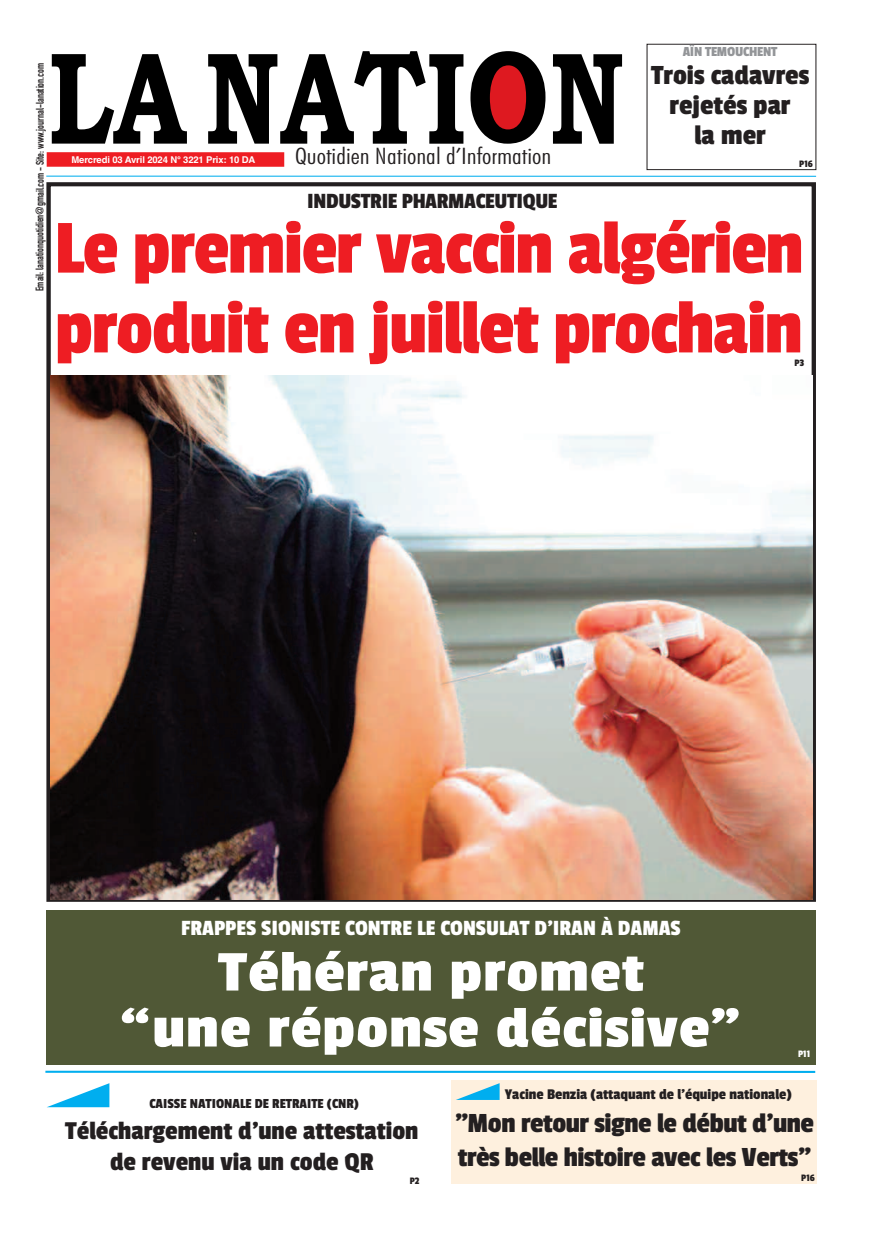
<style>
.page{position:relative;width:893px;height:1234px;background:#fff}
.page>*{position:absolute;margin:0;border:0;box-sizing:border-box;transform-origin:0 0}
.t1{font:79.8px/79.8px "Passion One";letter-spacing:-.015em;color:#ee1d23}
.t2{font:60px/55.9px "Passion One";letter-spacing:.015em;color:#fff;text-align:center;scale:1.16 1}
.t3{font:28.95px/30px "Passion One";letter-spacing:-.015em;color:#231f20;scale:1.05 1}
.t4{font:27px/31px "Passion One";color:#231f20;text-align:center;scale:1.05 1}
.t5{font:22.8px "Passion One";color:#fff;scale:1.05 1}
.t6{font:300 condensed 22.8px "Futura BT";color:#231f20;scale:1.21 1}
.t7{font:22.8px "Passion One";letter-spacing:-.015em;color:#231f20;scale:1.05 1}
.t8{font:15.6px "Passion One";color:#231f20;scale:1.05 1}
.t9{font:14.55px "Passion One";color:#231f20;scale:1.05 1}
.t10{font:14.55px "Passion One";letter-spacing:-.015em;color:#939598;scale:1.05 1}
.t11{font:700 10.8px "DIN Condensed";color:#231f20;scale:.95 1}
.t12{font:10.35px "Passion One";color:#231f20;scale:1.05 1}
.t13{font:10.35px "Passion One";color:#fff;scale:1.05 1}
.t14{font:700 9.3px "Helvetica";letter-spacing:-.015em;color:#fff}
</style>
<div class="page">
<div style="left:46px;top:910px;width:770px;height:154px;background:#505836"></div>
<div style="left:46px;top:182px;width:770px;height:719px;border:4px solid #231f20"></div>
<img style="left:51px;top:376px;width:761px;height:523px">
<div style="left:451px;top:1079px;width:366px;height:104px;background:#fef0de"></div>
<div style="left:47px;top:152px;width:237px;height:15px;background:#ee1d23"></div>
<svg style="left:52px;top:54px;width:135px;height:90px"></svg>
<svg style="left:208px;top:51px;width:255px;height:93px"></svg>
<svg style="left:470px;top:51px;width:75px;height:93px"></svg>
<svg style="left:553px;top:54px;width:69px;height:90px"></svg>
<hr style="left:46px;top:175px;width:770px;height:2px;background:#00aeef">
<div style="left:647px;top:44px;width:169px;height:126px;border:1px solid #231f20"></div>
<svg style="left:50px;top:1083px;width:59px;height:23px"></svg>
<svg style="left:458px;top:1083px;width:42px;height:16px"></svg>
<hr style="left:45px;top:1070px;width:770px;height:2px;background:#00aeef">
<p class="t11" style="left:34px;top:291px;width:242px;rotate:-90deg">Email: lanationquotidien@gmail.com - Site: www.journal-lanation.com</p>
<p class="t14" style="left:72px;top:154px;width:185px">Mercredi 03 Avril 2024 N° 3221 Prix: 10 DA</p>
<p class="t6" style="left:295px;top:143px;width:213px">Quotidien National d’Information</p>
<p class="t10" style="left:683px;top:44px;width:91px">AÏN TEMOUCHENT</p>
<p class="t3" style="left:651px;top:60px;width:152px;text-align:center">Trois cadavres rejetés par<br>la mer</p>
<p class="t12" style="left:799px;top:159px;width:14px">P16</p>
<p class="t7" style="left:307px;top:189px;width:240px">INDUSTRIE PHARMACEUTIQUE</p>
<h1 class="t1" style="left:55px;top:207px;width:750px">Le premier vaccin algérien produit en juillet prochain</h1>
<p class="t12" style="left:794px;top:357px;width:11px">P3</p>
<p class="t5" style="left:181px;top:915px;width:477px">FRAPPES SIONISTE CONTRE LE CONSULAT D’IRAN À DAMAS</p>
<h2 class="t2" style="left:121px;top:943px;width:536px">Téhéran promet<br>“une réponse décisive”</h2>
<p class="t13" style="left:798px;top:1048px;width:13px">P11</p>
<p class="t9" style="left:149px;top:1095px;width:201px">CAISSE NATIONALE DE RETRAITE (CNR)</p>
<p class="t4" style="left:65px;top:1114px;width:338px">Téléchargement d’une attestation de revenu via un code QR</p>
<p class="t12" style="left:410px;top:1174px;width:11px">P2</p>
<p class="t8" style="left:505px;top:1085px;width:275px">Yacine Benzia (attaquant de l’équipe nationale)</p>
<p class="t3" style="left:455px;top:1106px;width:344px;line-height:33.2px">"Mon retour signe le début d'une très belle histoire avec les Verts"</p>
<p class="t12" style="left:801px;top:1171px;width:15px">P16</p>
</div>
